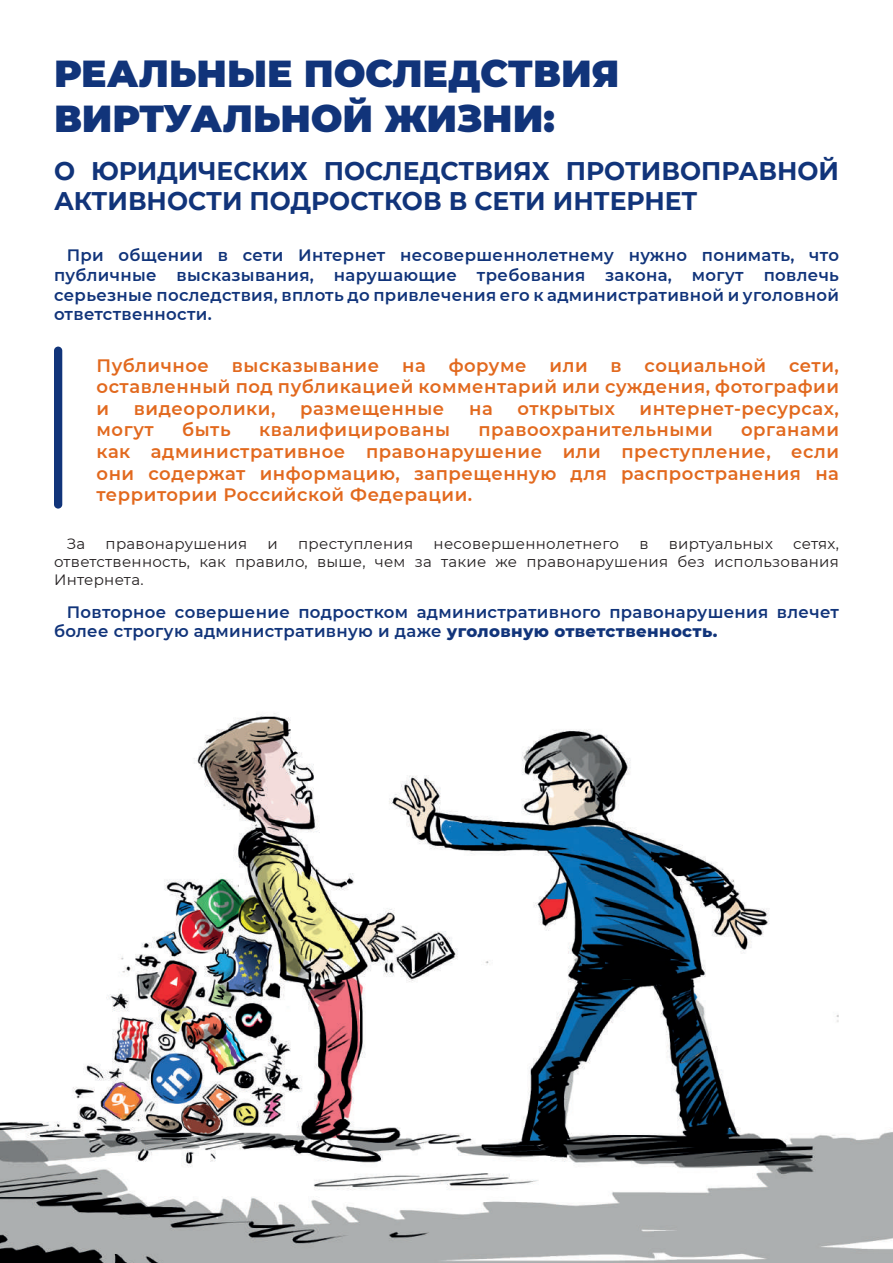
<style>
.page{position:relative;width:893px;height:1263px;background:#fff}
.page>*{position:absolute;margin:0;border:0;box-sizing:border-box;transform-origin:0 0}
.t1{font:900 37.5px/45px "Montserrat";color:#11347a}
.t2{font:700 25.5px/30.6px "Montserrat";color:#11347a}
.t3{font:600 18px/21.6px "Montserrat";letter-spacing:.03em;color:#e2691e;text-align:justify}
.t4{font:600 16.5px/19.8px "Montserrat";letter-spacing:.02em;color:#11347a;text-align:justify}
.t5{font:15px/18px "Montserrat";letter-spacing:.02em;color:#231f20;text-align:justify}
.s1{font-weight:800}
</style>
<div class="page">
<div style="left:54px;top:347px;width:8px;height:162px;background:#11347a;border-radius:4px"></div>
<img style="left:0;top:713px;width:893px;height:550px">
<h1 class="t1" style="left:54px;top:49px;width:567px">РЕАЛЬНЫЕ ПОСЛЕДСТВИЯ<br>ВИРТУАЛЬНОЙ ЖИЗНИ:</h1>
<h2 class="t2" style="left:54px;top:154px;width:786px">О ЮРИДИЧЕСКИХ ПОСЛЕДСТВИЯХ ПРОТИВОПРАВНОЙ<br>АКТИВНОСТИ ПОДРОСТКОВ В СЕТИ ИНТЕРНЕТ</h2>
<p class="t4" style="left:54px;top:244px;width:786px;text-indent:13px">При общении в сети Интернет несовершеннолетнему нужно понимать, что публичные высказывания, нарушающие требования закона, могут повлечь серьезные последствия, вплоть до привлечения его к административной и уголовной ответственности.</p>
<p class="t3" style="left:97px;top:354px;width:114px">Публичное</p>
<p class="t3" style="left:232px;top:354px;width:149px">высказывание</p>
<p class="t3" style="left:402px;top:354px;width:25px">на</p>
<p class="t3" style="left:449px;top:354px;width:79px">форуме</p>
<p class="t3" style="left:550px;top:354px;width:40px">или</p>
<p class="t3" style="left:610px;top:354px;width:13px">в</p>
<p class="t3" style="left:644px;top:354px;width:123px">социальной</p>
<p class="t3" style="left:97px;top:354px;width:744px;text-indent:693px">сети, оставленный под публикацией комментарий или суждения, фотографии и</p>
<p class="t3" style="left:134px;top:397px;width:143px">видеоролики,</p>
<p class="t3" style="left:300px;top:397px;width:146px">размещенные</p>
<p class="t3" style="left:469px;top:397px;width:25px">на</p>
<p class="t3" style="left:518px;top:397px;width:99px">открытых</p>
<p class="t3" style="left:640px;top:397px;width:201px">интернет-ресурсах,</p>
<p class="t3" style="left:97px;top:418px;width:59px">могут</p>
<p class="t3" style="left:182px;top:418px;width:50px">быть</p>
<p class="t3" style="left:259px;top:418px;width:192px">квалифицированы</p>
<p class="t3" style="left:478px;top:418px;width:236px">правоохранительными</p>
<p class="t3" style="left:97px;top:418px;width:744px;text-indent:645px">органами как административное правонарушение или преступление, если они содержат информацию, запрещенную для распространения на территории Российской Федерации.</p>
<p class="t5" style="left:67px;top:534px;width:20px">За</p>
<p class="t5" style="left:106px;top:534px;width:143px">правонарушения</p>
<p class="t5" style="left:268px;top:534px;width:12px">и</p>
<p class="t5" style="left:298px;top:534px;width:117px">преступления</p>
<p class="t5" style="left:434px;top:534px;width:187px">несовершеннолетнего</p>
<p class="t5" style="left:639px;top:534px;width:11px">в</p>
<p class="t5" style="left:669px;top:534px;width:106px">виртуальных</p>
<p class="t5" style="left:54px;top:534px;width:786px;text-indent:739px">сетях, ответственность, как правило, выше, чем за такие же правонарушения без использования Интернета.</p>
<p class="t4" style="left:54px;top:601px;width:786px;text-indent:13px">Повторное совершение подростком административного правонарушения влечет более строгую административную и даже <span class="s1">уголовную ответственность.</span></p>
</div>
